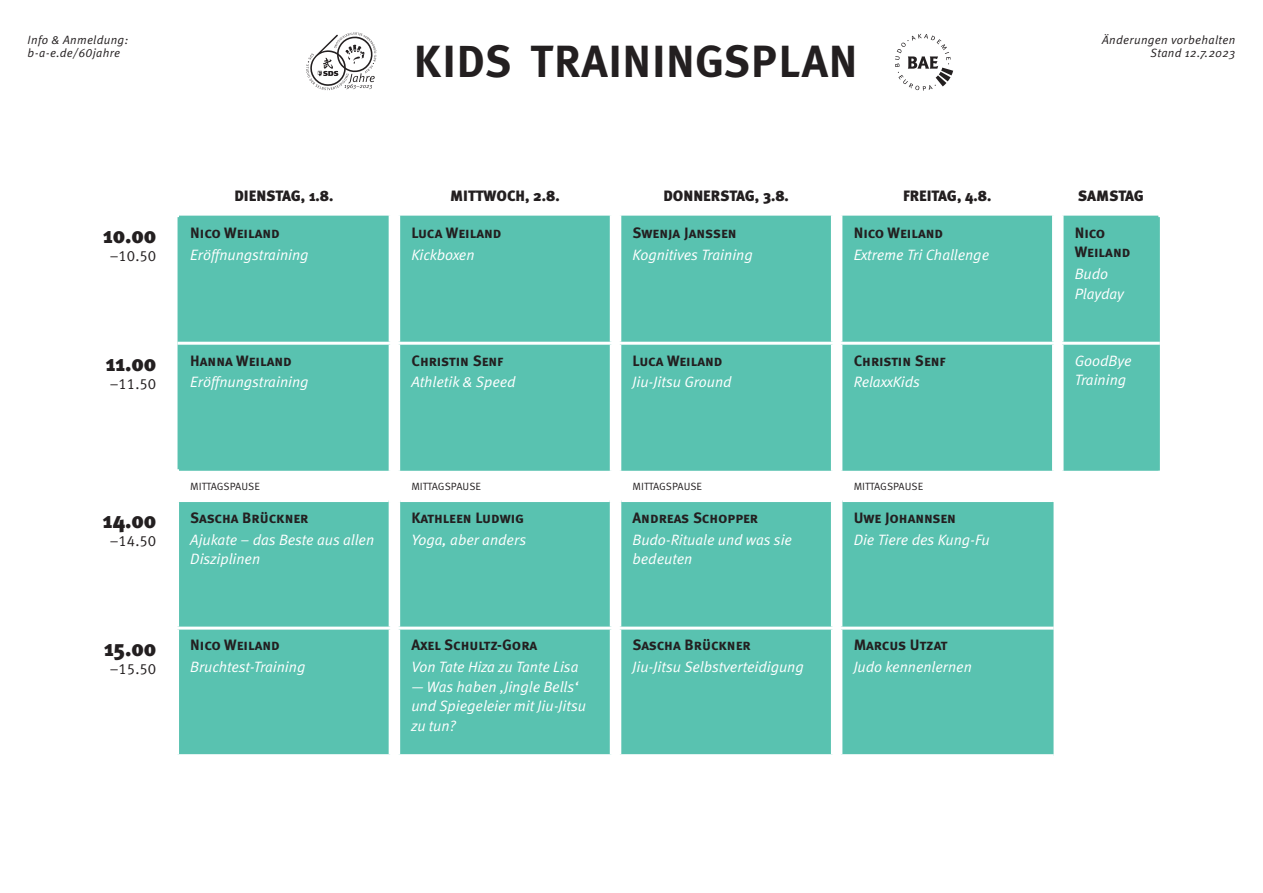
<style>
.page{position:relative;width:1263px;height:893px;background:#fff}
.page>*{position:absolute;margin:0;border:0;box-sizing:border-box;transform-origin:0 0}
.t1{font:700 45px "Meta";letter-spacing:.03em;color:#231f20}
.t2{font:22.5px "Meta Black Caps";color:#231f20}
.t3{font:italic 15px/19.5px "Meta Normal";color:#fff}
.t4{font:15px/19.5px "Meta Bold Caps";color:#231f20}
.t5{font:15px "Meta Black Caps";letter-spacing:-.005em;color:#231f20}
.t6{font:15px "Meta Normal LF Caps";color:#231f20}
.t7{font:italic 12px/13.5px "Meta Normal";letter-spacing:.03em;color:#231f20;text-align:right}
.t8{font:10.5px "Meta Normal LF Caps";color:#231f20}
.s1{font-family:"Meta Normal LF Italic Caps";font-style:normal}
</style>
<div class="page">
<svg style="left:178px;top:216px;width:982px;height:538px;background:#6dc9b9"></svg>
<hr style="left:397px;top:216px;width:3px;height:126px;background:#fff">
<hr style="left:178px;top:342px;width:214px;height:3px;background:#fff">
<hr style="left:397px;top:342px;width:216px;height:3px;background:#fff">
<hr style="left:397px;top:345px;width:3px;height:126px;background:#fff">
<hr style="left:179px;top:499px;width:210px;height:3px;background:#fff">
<hr style="left:400px;top:499px;width:210px;height:3px;background:#fff">
<hr style="left:621px;top:499px;width:210px;height:3px;background:#fff">
<hr style="left:842px;top:499px;width:210px;height:3px;background:#fff">
<hr style="left:839px;top:627px;width:214px;height:3px;background:#fff">
<hr style="left:389px;top:216px;width:3px;height:126px;background:#fff">
<hr style="left:610px;top:216px;width:3px;height:126px;background:#fff">
<hr style="left:618px;top:216px;width:3px;height:126px;background:#fff">
<hr style="left:618px;top:342px;width:216px;height:3px;background:#fff">
<hr style="left:831px;top:216px;width:3px;height:126px;background:#fff">
<hr style="left:1052px;top:216px;width:3px;height:126px;background:#fff">
<hr style="left:839px;top:216px;width:3px;height:126px;background:#fff">
<hr style="left:1060px;top:216px;width:3px;height:126px;background:#fff">
<hr style="left:839px;top:342px;width:216px;height:3px;background:#fff">
<hr style="left:1060px;top:342px;width:100px;height:3px;background:#fff">
<hr style="left:389px;top:345px;width:3px;height:126px;background:#fff">
<hr style="left:610px;top:345px;width:3px;height:126px;background:#fff">
<hr style="left:618px;top:345px;width:3px;height:126px;background:#fff">
<hr style="left:831px;top:345px;width:3px;height:126px;background:#fff">
<hr style="left:839px;top:345px;width:3px;height:126px;background:#fff">
<hr style="left:1052px;top:345px;width:3px;height:126px;background:#fff">
<hr style="left:1060px;top:345px;width:3px;height:126px;background:#fff">
<hr style="left:176px;top:502px;width:3px;height:125px;background:#fff">
<hr style="left:389px;top:502px;width:3px;height:125px;background:#fff">
<hr style="left:397px;top:502px;width:3px;height:125px;background:#fff">
<hr style="left:610px;top:502px;width:3px;height:125px;background:#fff">
<hr style="left:618px;top:502px;width:3px;height:125px;background:#fff">
<hr style="left:831px;top:502px;width:3px;height:125px;background:#fff">
<hr style="left:839px;top:502px;width:3px;height:125px;background:#fff">
<hr style="left:839px;top:630px;width:3px;height:124px;background:#fff">
<hr style="left:176px;top:627px;width:216px;height:3px;background:#fff">
<hr style="left:176px;top:630px;width:3px;height:124px;background:#fff">
<hr style="left:389px;top:630px;width:3px;height:124px;background:#fff">
<hr style="left:397px;top:627px;width:216px;height:3px;background:#fff">
<hr style="left:397px;top:630px;width:3px;height:124px;background:#fff">
<hr style="left:610px;top:630px;width:3px;height:124px;background:#fff">
<hr style="left:618px;top:627px;width:216px;height:3px;background:#fff">
<hr style="left:618px;top:630px;width:3px;height:124px;background:#fff">
<hr style="left:831px;top:630px;width:3px;height:124px;background:#fff">
<hr style="left:1158px;top:214px;width:96px;height:3px;background:#fff">
<svg style="left:613px;top:342px;width:5px;height:3px"></svg>
<svg style="left:834px;top:342px;width:5px;height:3px"></svg>
<hr style="left:176px;top:472px;width:3px;height:27px;background:#fff">
<hr style="left:389px;top:471px;width:3px;height:28px;background:#fff">
<hr style="left:397px;top:471px;width:3px;height:28px;background:#fff">
<hr style="left:610px;top:471px;width:3px;height:28px;background:#fff">
<hr style="left:618px;top:471px;width:3px;height:28px;background:#fff">
<hr style="left:831px;top:471px;width:3px;height:28px;background:#fff">
<hr style="left:839px;top:471px;width:3px;height:28px;background:#fff">
<hr style="left:1052px;top:471px;width:3px;height:28px;background:#fff">
<hr style="left:1060px;top:471px;width:3px;height:28px;background:#fff">
<hr style="left:1158px;top:471px;width:3px;height:28px;background:#fff">
<svg style="left:389px;top:499px;width:11px;height:3px"></svg>
<svg style="left:610px;top:499px;width:11px;height:3px"></svg>
<svg style="left:831px;top:499px;width:11px;height:3px"></svg>
<svg style="left:1052px;top:499px;width:10px;height:3px"></svg>
<hr style="left:1060px;top:502px;width:3px;height:125px;background:#fff">
<hr style="left:1062px;top:499px;width:99px;height:3px;background:#fff">
<hr style="left:1158px;top:502px;width:3px;height:125px;background:#fff">
<svg style="left:613px;top:627px;width:5px;height:3px"></svg>
<svg style="left:834px;top:627px;width:5px;height:3px"></svg>
<svg style="left:1053px;top:627px;width:9px;height:3px"></svg>
<hr style="left:1060px;top:630px;width:3px;height:124px;background:#fff">
<hr style="left:1062px;top:627px;width:99px;height:3px;background:#fff">
<hr style="left:1158px;top:630px;width:3px;height:124px;background:#fff">
<svg style="left:306px;top:32px;width:70px;height:58px"></svg>
<svg style="left:895px;top:34px;width:58px;height:57px"></svg>
<p class="t7" style="left:28px;top:33px;width:102px;text-align:left">Info &amp; Anmeldung: b-a-e.de/<span class="s1">60</span>jahre</p>
<h1 class="t1" style="left:414px;top:36px;width:445px">KIDS TRAININGSPLAN</h1>
<p class="t7" style="left:1102px;top:33px;width:135px">Änderungen vorbehalten<br>Stand 12.7.2023</p>
<h2 class="t2" style="left:103px;top:222px;width:55px">10.00</h2>
<p class="t6" style="left:110px;top:248px;width:48px">–10.50</p>
<h2 class="t2" style="left:106px;top:350px;width:52px">11.00</h2>
<p class="t6" style="left:110px;top:375px;width:48px">–11.50</p>
<p class="t5" style="left:234px;top:187px;width:100px">DIENSTAG, 1.8.</p>
<p class="t5" style="left:450px;top:187px;width:111px">MITTWOCH, 2.8.</p>
<p class="t5" style="left:663px;top:187px;width:127px">DONNERSTAG, 3.8.</p>
<p class="t5" style="left:903px;top:187px;width:90px">FREITAG, 4.8.</p>
<p class="t5" style="left:1078px;top:187px;width:67px">SAMSTAG</p>
<p class="t4" style="left:190px;top:223px;width:91px">Nico Weiland</p>
<p class="t3" style="left:190px;top:244px;width:120px">Eröffnungstraining</p>
<p class="t4" style="left:190px;top:350px;width:103px">Hanna Weiland</p>
<p class="t3" style="left:190px;top:372px;width:120px">Eröffnungstraining</p>
<p class="t4" style="left:411px;top:223px;width:92px">Luca Weiland</p>
<p class="t3" style="left:411px;top:244px;width:65px">Kickboxen</p>
<p class="t4" style="left:411px;top:350px;width:93px">Christin Senf</p>
<p class="t3" style="left:411px;top:372px;width:106px">Athletik &amp; Speed</p>
<p class="t4" style="left:632px;top:223px;width:106px">Swenja Janßen</p>
<p class="t3" style="left:632px;top:244px;width:122px">Kognitives Training</p>
<p class="t4" style="left:632px;top:350px;width:92px">Luca Weiland</p>
<p class="t3" style="left:632px;top:372px;width:101px">Jiu-Jitsu Ground</p>
<p class="t4" style="left:854px;top:223px;width:91px">Nico Weiland</p>
<p class="t3" style="left:854px;top:244px;width:137px">Extreme Tri Challenge</p>
<p class="t4" style="left:854px;top:350px;width:93px">Christin Senf</p>
<p class="t3" style="left:854px;top:372px;width:68px">RelaxxKids</p>
<p class="t4" style="left:1075px;top:223px;width:57px">Nico<br>Weiland</p>
<p class="t3" style="left:1075px;top:264px;width:51px">Budo<br>Playday</p>
<p class="t3" style="left:1075px;top:351px;width:58px">GoodBye<br>Training</p>
<h2 class="t2" style="left:103px;top:507px;width:55px">14.00</h2>
<p class="t6" style="left:110px;top:532px;width:48px">–14.50</p>
<h2 class="t2" style="left:104px;top:635px;width:53px">15.00</h2>
<p class="t6" style="left:110px;top:660px;width:48px">–15.50</p>
<p class="t8" style="left:190px;top:480px;width:71px">MITTAGSPAUSE</p>
<p class="t8" style="left:411px;top:480px;width:71px">MITTAGSPAUSE</p>
<p class="t8" style="left:632px;top:480px;width:71px">MITTAGSPAUSE</p>
<p class="t8" style="left:854px;top:480px;width:71px">MITTAGSPAUSE</p>
<p class="t4" style="left:190px;top:508px;width:120px">Sascha Brückner</p>
<p class="t3" style="left:190px;top:529px;width:185px">Ajukate – das Beste aus allen<br>Disziplinen</p>
<p class="t4" style="left:190px;top:635px;width:91px">Nico Weiland</p>
<p class="t3" style="left:190px;top:657px;width:117px">Bruchtest-Training</p>
<p class="t4" style="left:411px;top:508px;width:114px">Kathleen Ludwig</p>
<p class="t3" style="left:411px;top:529px;width:116px">Yoga, aber anders</p>
<p class="t4" style="left:411px;top:635px;width:127px">Axel Schultz-Gora</p>
<p class="t3" style="left:411px;top:657px;width:169px">Von Tate Hiza zu Tante Lisa</p>
<p class="t3" style="left:411px;top:676px;width:176px">— Was haben ,Jingle Bells‘ und Spiegeleier mit Jiu-Jitsu zu tun?</p>
<p class="t4" style="left:632px;top:508px;width:127px">Andreas Schopper</p>
<p class="t3" style="left:632px;top:529px;width:161px">Budo-Rituale und was sie bedeuten</p>
<p class="t4" style="left:632px;top:635px;width:120px">Sascha Brückner</p>
<p class="t3" style="left:632px;top:657px;width:173px">Jiu-Jitsu Selbstverteidigung</p>
<p class="t4" style="left:854px;top:508px;width:104px">Uwe Johannsen</p>
<p class="t3" style="left:854px;top:529px;width:137px">Die Tiere des Kung-Fu</p>
<p class="t4" style="left:854px;top:635px;width:95px">Marcus Utzat</p>
<p class="t3" style="left:854px;top:657px;width:120px">Judo kennenlernen</p>
</div>
